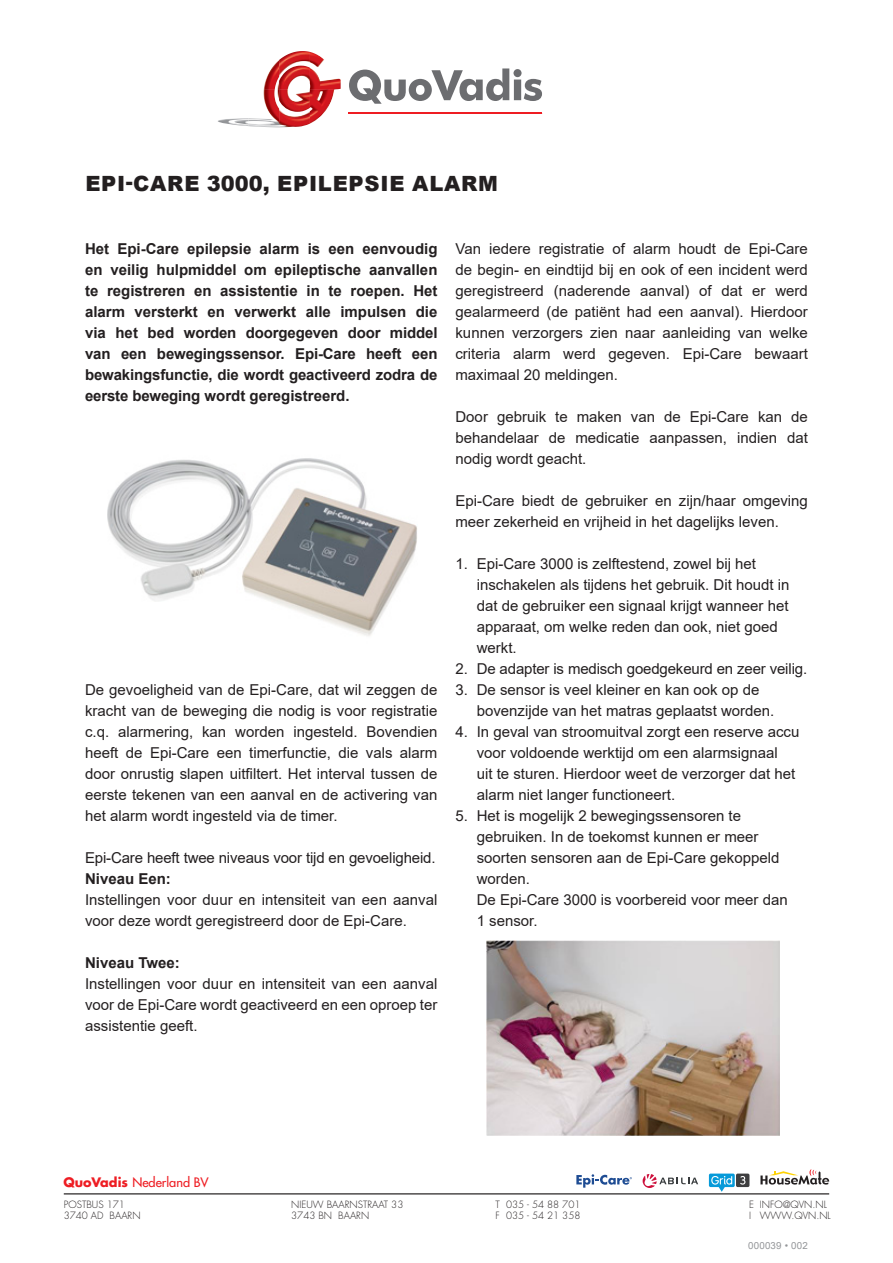
<style>
.page{position:relative;width:893px;height:1263px;background:#fff}
.page>*{position:absolute;margin:0;border:0;box-sizing:border-box;transform-origin:0 0}
.t1{font:900 21px "Arial";letter-spacing:.035em;color:#231f20}
.t2{font:15px/21px "Arial";color:#231f20}
.t3{font:700 15px/21px "Arial";color:#231f20;text-align:justify}
.t4{font:500 12.75px "Futura Std";color:#ee1d23}
.t5{font:300 9.75px/11.7px "Futura Std";color:#231f20}
.t6{font:9.75px "Arial";letter-spacing:.02em;color:#939598}
.s1{font-weight:700}
</style>
<div class="page">
<img style="left:107px;top:458px;width:310px;height:178px">
<img style="left:487px;top:940px;width:292px;height:195px">
<hr style="left:64px;top:1193px;width:765px;height:1px;background:#231f20">
<svg style="left:576px;top:1174px;width:56px;height:14px"></svg>
<svg style="left:736px;top:1173px;width:13px;height:14px"></svg>
<svg style="left:709px;top:1173px;width:36px;height:19px"></svg>
<svg style="left:760px;top:1169px;width:69px;height:15px"></svg>
<svg style="left:643px;top:1174px;width:55px;height:14px"></svg>
<img style="left:264px;top:63px;width:12px;height:26px">
<img style="left:282px;top:51px;width:16px;height:7px">
<img style="left:310px;top:60px;width:14px;height:7px">
<img style="left:218px;top:120px;width:30px;height:6px">
<img style="left:248px;top:89px;width:31px;height:36px">
<img style="left:289px;top:89px;width:21px;height:13px">
<img style="left:310px;top:89px;width:28px;height:35px">
<hr style="left:349px;top:113px;width:193px;height:1px;background:#ee1d23">
<svg style="left:349px;top:68px;width:193px;height:36px"></svg>
<h1 class="t1" style="left:85px;top:168px;width:414px">EPI-CARE 3000, EPILEPSIE ALARM</h1>
<p class="t3" style="left:85px;top:238px;width:354px">Het Epi-Care epilepsie alarm is een eenvoudig en veilig hulpmiddel om epileptische aanvallen te registreren en assistentie in te roepen. Het alarm versterkt en verwerkt alle impulsen die via het bed worden doorgegeven door middel van een bewegingssensor. Epi-Care heeft een bewakingsfunctie, die wordt geactiveerd zodra de eerste beweging wordt geregistreerd.</p>
<p class="t2" style="left:85px;top:679px;width:354px;text-align:justify">De gevoeligheid van de Epi-Care, dat wil zeggen de kracht van de beweging die nodig is voor registratie c.q. alarmering, kan worden ingesteld. Bovendien heeft de Epi-Care een timerfunctie, die vals alarm door onrustig slapen uitfiltert. Het interval tussen de eerste tekenen van een aanval en de activering van het alarm wordt ingesteld via de timer.</p>
<p class="t2" style="left:85px;top:847px;width:352px">Epi-Care heeft twee niveaus voor tijd en gevoeligheid.</p>
<p class="t3" style="left:85px;top:868px;width:87px">Niveau Een:</p>
<p class="t2" style="left:85px;top:889px;width:354px">Instellingen voor duur en intensiteit van een aanval voor deze wordt geregistreerd door de Epi-Care.</p>
<p class="t3" style="left:85px;top:952px;width:96px">Niveau Twee:</p>
<p class="t2" style="left:85px;top:973px;width:354px;text-align:justify">Instellingen voor duur en intensiteit van een aanval voor de Epi-Care wordt geactiveerd en een oproep ter assistentie geeft.</p>
<p class="t2" style="left:455px;top:238px;width:354px;text-align:justify">Van iedere registratie of alarm houdt de Epi-Care de begin- en eindtijd bij en ook of een incident werd geregistreerd (naderende aanval) of dat er werd gealarmeerd (de patiënt had een aanval). Hierdoor kunnen verzorgers zien naar aanleiding van welke criteria alarm werd gegeven. Epi-Care bewaart maximaal 20 meldingen.</p>
<p class="t2" style="left:455px;top:406px;width:354px;text-align:justify">Door gebruik te maken van de Epi-Care kan de behandelaar de medicatie aanpassen, indien dat nodig wordt geacht.</p>
<p class="t2" style="left:455px;top:490px;width:354px">Epi-Care biedt de gebruiker en zijn/haar omgeving meer zekerheid en vrijheid in het dagelijks leven.</p>
<p class="t2" style="left:477px;top:553px;width:314px;text-indent:-21px">1. Epi-Care 3000 is zelftestend, zowel bij het inschakelen als tijdens het gebruik. Dit houdt in dat de gebruiker een signaal krijgt wanneer het apparaat, om welke reden dan ook, niet goed werkt.</p>
<p class="t2" style="left:455px;top:658px;width:353px">2. De adapter is medisch goedgekeurd en zeer veilig.</p>
<p class="t2" style="left:477px;top:679px;width:299px;text-indent:-21px">3. De sensor is veel kleiner en kan ook op de bovenzijde van het matras geplaatst worden.</p>
<p class="t2" style="left:477px;top:721px;width:324px;text-indent:-21px">4. In geval van stroomuitval zorgt een reserve accu voor voldoende werktijd om een alarmsignaal<br>uit te sturen. Hierdoor weet de verzorger dat het alarm niet langer functioneert.</p>
<p class="t2" style="left:477px;top:805px;width:312px;text-indent:-21px">5. Het is mogelijk 2 bewegingssensoren te gebruiken. In de toekomst kunnen er meer soorten sensoren aan de Epi-Care gekoppeld worden.<br>De Epi-Care 3000 is voorbereid voor meer dan<br>1 sensor.</p>
<p class="t4" style="left:63px;top:1174px;width:147px"><span class="s1">QuoVadis</span> Nederland BV</p>
<p class="t5" style="left:64px;top:1198px;width:78px">POSTBUS 171<br>3740 AD BAARN</p>
<p class="t5" style="left:291px;top:1198px;width:43px">NIEUW BAARN</p>
<p class="t5" style="left:291px;top:1198px;width:114px;text-indent:66px">STRAAT 33<br>3743 BN BAARN</p>
<p class="t5" style="left:495px;top:1198px;width:87px">T 035 - 54 88 701<br>F 035 - 54 21 358</p>
<p class="t5" style="left:749px;top:1198px;width:83px">E INFO@QVN.N L<br>I WWW.QVN.N L</p>
<p class="t6" style="left:748px;top:1238px;width:61px">000039 • 002</p>
</div>
